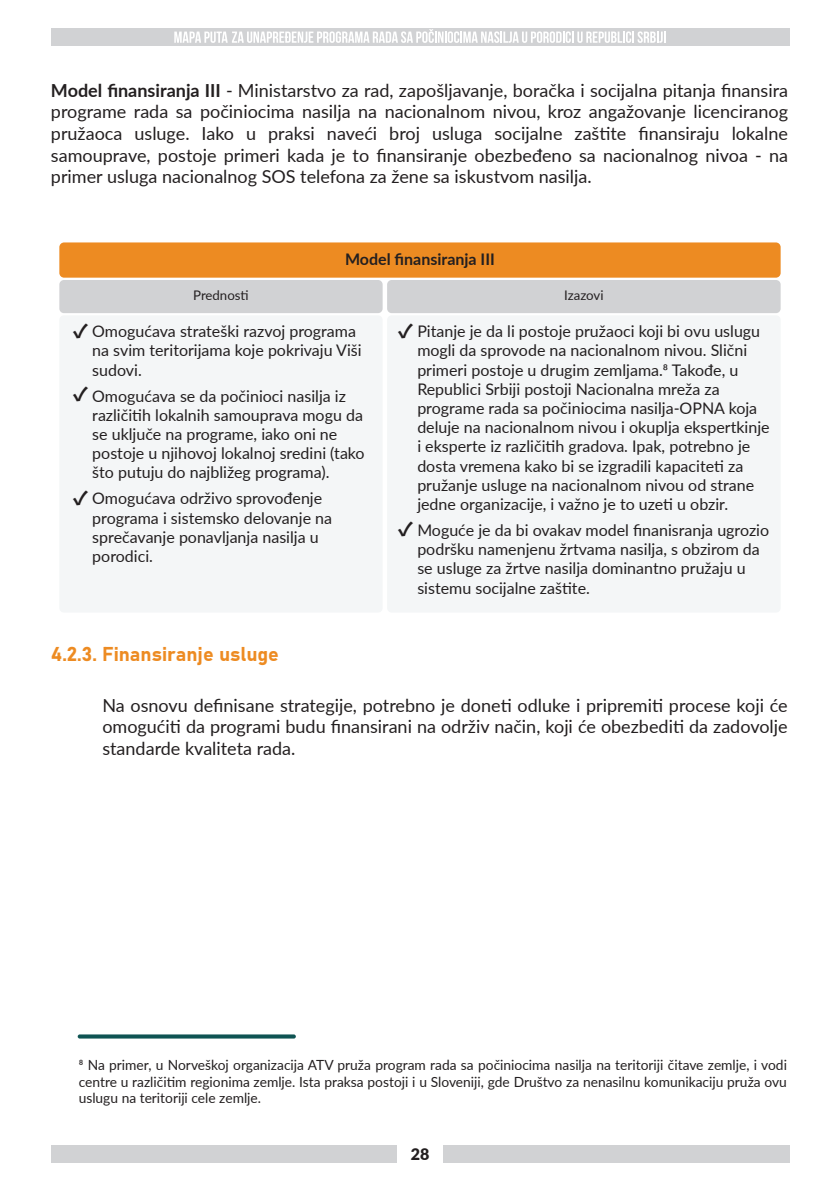
<style>
.page{position:relative;width:840px;height:1191px;background:#fff}
.page>*{position:absolute;margin:0;border:0;box-sizing:border-box;transform-origin:0 0}
.t1{font:700 21.2px "Source Code Pro";color:#231f20;scale:1.11 1}
.t2{font:20px "Bahnschrift";color:#ed8b22}
.t3{font:18px/21.6px "Lato";color:#231f20;text-align:justify}
.t4{font:16px/19.2px "Lato";color:#231f20}
.t5{font:700 16px "Lato";color:#231f20}
.t6{font:900 16px "Lato";color:#231f20}
.t7{font:14px/16.8px "Lato";color:#231f20;text-align:justify}
.t8{font:13.2px "Lato";color:#231f20}
.s1{font-weight:700}
</style>
<div class="page">
<div style="left:59px;top:242px;width:721px;height:36px;background:#ed8b22;border-radius:5px"></div>
<div style="left:59px;top:280px;width:323px;height:33px;background:#d1d2d4;border-radius:5px"></div>
<div style="left:59px;top:315px;width:323px;height:297px;background:#f4f6f7;border-radius:5px"></div>
<div style="left:387px;top:280px;width:393px;height:33px;background:#d1d2d4;border-radius:5px"></div>
<div style="left:387px;top:315px;width:393px;height:297px;background:#f4f6f7;border-radius:5px"></div>
<svg style="left:78px;top:1034px;width:218px;height:4px"></svg>
<div style="left:51px;top:1145px;width:737px;height:17px;background:#d1d2d4"></div>
<div style="left:397px;top:1145px;width:45px;height:17px;background:#fff"></div>
<div style="left:51px;top:28px;width:737px;height:18px;background:#d1d2d4"></div>
<svg style="left:174px;top:29px;width:491px;height:14px"></svg>
<p class="t3" style="left:51px;top:79px;width:738px"><span class="s1">Model finansiranja III</span> - Ministarstvo za rad, zapošljavanje, boračka i socijalna pitanja finansira programe rada sa počiniocima nasilja na nacionalnom nivou, kroz angažovanje licenciranog pružaoca usluge. Iako u praksi naveći broj usluga socijalne zaštite finansiraju lokalne samouprave, postoje primeri kada je to finansiranje obezbeđeno sa nacionalnog nivoa - na primer usluga nacionalnog SOS telefona za žene sa iskustvom nasilja.</p>
<p class="t5" style="left:345px;top:247px;width:151px">Model finansiranja III</p>
<p class="t8" style="left:193px;top:286px;width:57px">Prednosti</p>
<p class="t8" style="left:564px;top:286px;width:41px">Izazovi</p>
<p class="t4" style="left:92px;top:321px;width:271px">Omogućava strateški razvoj programa na svim teritorijama koje pokrivaju Viši sudovi.</p>
<p class="t4" style="left:92px;top:385px;width:274px">Omogućava se da počinioci nasilja iz različitih lokalnih samouprava mogu da se uključe na programe, iako oni ne postoje u njihovoj lokalnoj sredini (tako što putuju do najbližeg programa).</p>
<p class="t4" style="left:92px;top:488px;width:241px">Omogućava održivo sprovođenje programa i sistemsko delovanje na sprečavanje ponavljanja nasilja u porodici.</p>
<h1 class="t1" style="left:73px;top:315px;width:14px">✓</h1>
<p class="t4" style="left:417px;top:321px;width:354px">Pitanje je da li postoje pružaoci koji bi ovu uslugu mogli da sprovode na nacionalnom nivou. Slični primeri postoje u drugim zemljama.8 Takođe, u Republici Srbiji postoji Nacionalna mreža za programe rada sa počiniocima nasilja-OPNA koja deluje na nacionalnom nivou i okuplja ekspertkinje i eksperte iz različitih gradova. Ipak, potrebno je dosta vremena kako bi se izgradili kapaciteti za pružanje usluge na nacionalnom nivou od strane jedne organizacije, i važno je to uzeti u obzir.</p>
<p class="t4" style="left:417px;top:520px;width:353px">Moguće je da bi ovakav model finanisranja ugrozio podršku namenjenu žrtvama nasilja, s obzirom da se usluge za žrtve nasilja dominantno pružaju u sistemu socijalne zaštite.</p>
<h1 class="t1" style="left:398px;top:315px;width:14px">✓</h1>
<h1 class="t1" style="left:73px;top:379px;width:14px">✓</h1>
<h1 class="t1" style="left:73px;top:482px;width:14px">✓</h1>
<h1 class="t1" style="left:398px;top:513px;width:14px">✓</h1>
<p class="t2" style="left:51px;top:639px;width:229px">4.2.3. Finansiranje usluge</p>
<p class="t3" style="left:102px;top:693px;width:686px">Na osnovu definisane strategije, potrebno je doneti odluke i pripremiti procese koji će omogućiti da programi budu finansirani na održiv način, koji će obezbediti da zadovolje standarde kvaliteta rada.</p>
<p class="t7" style="left:79px;top:1055px;width:709px">8 Na primer, u Norveškoj organizacija ATV pruža program rada sa počiniocima nasilja na teritoriji čitave zemlje, i vodi centre u različitim regionima zemlje. Ista praksa postoji i u Sloveniji, gde Društvo za nenasilnu komunikaciju pruža ovu uslugu na teritoriji cele zemlje.</p>
<p class="t6" style="left:410px;top:1141px;width:20px">28</p>
</div>
